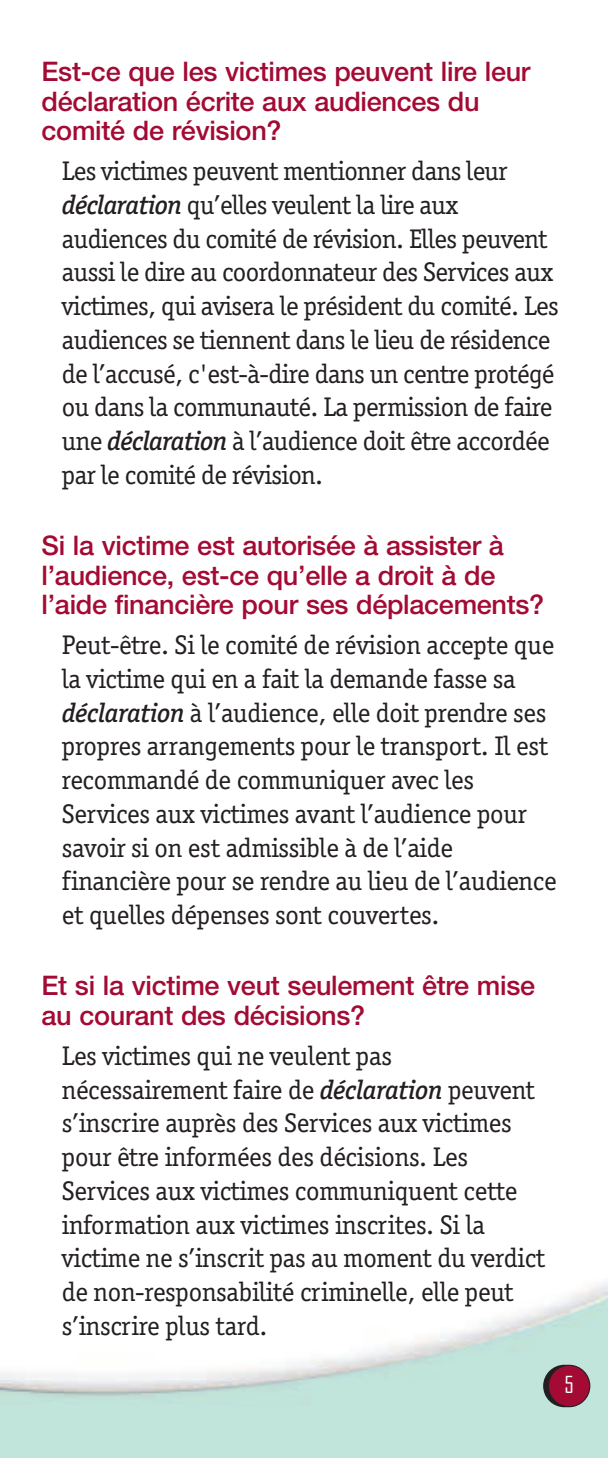
<style>
.page{position:relative;width:608px;height:1458px;background:#fff}
.page>*{position:absolute;margin:0;border:0;box-sizing:border-box;transform-origin:0 0}
.t1{font:27px/33.8px "Officina Ser ITC Std";letter-spacing:-.01em;color:#231f20}
.t2{font:500 27px/29.2px "Helvetica Neue";letter-spacing:-.01em;color:#a30a34}
.t3{font:22.5px "Agency FB";color:#fff}
.s1{font-family:"Officina Ser ITC";font-weight:500;font-style:italic}
</style>
<div class="page">
<img style="left:0;top:1282px;width:608px;height:176px">
<div style="left:543px;top:1365px;width:42px;height:42px;background:#231f20;border-radius:50%"></div>
<div style="left:548px;top:1365px;width:41px;height:42px;background:#a30a34;border-radius:50%"></div>
<div style="left:547px;top:1365px;width:43px;height:42px;border:2px solid #231f20;border-radius:50%"></div>
<p class="t2" style="left:41px;top:60px;width:490px">Est-ce que les victimes peuvent lire leur déclaration écrite aux audiences du comité de révision?</p>
<p class="t1" style="left:62px;top:157px;width:498px">Les victimes peuvent mentionner dans leur <span class="s1">déclaration</span> qu’elles veulent la lire aux audiences du comité de révision. Elles peuvent aussi le dire au coordonnateur des Services aux victimes, qui avisera le président du comité. Les audiences se tiennent dans le lieu de résidence de l’accusé, c'est-à-dire dans un centre protégé ou dans la communauté. La permission de faire une <span class="s1">déclaration</span> à l’audience doit être accordée par le comité de révision.</p>
<p class="t2" style="left:41px;top:534px;width:504px">Si la victime est autorisée à assister à l’audience, est-ce qu’elle a droit à de l’aide financière pour ses déplacements?</p>
<p class="t1" style="left:62px;top:631px;width:496px">Peut-être. Si le comité de révision accepte que la victime qui en a fait la demande fasse sa <span class="s1">déclaration</span> à l’audience, elle doit prendre ses propres arrangements pour le transport. Il est recommandé de communiquer avec les Services aux victimes avant l’audience pour savoir si on est admissible à de l’aide financière pour se rendre au lieu de l’audience et quelles dépenses sont couvertes.</p>
<p class="t2" style="left:41px;top:974px;width:495px">Et si la victime veut seulement être mise au courant des décisions?</p>
<p class="t1" style="left:62px;top:1041px;width:484px">Les victimes qui ne veulent pas nécessairement faire de <span class="s1">déclaration</span> peuvent s’inscrire auprès des Services aux victimes pour être informées des décisions. Les Services aux victimes communiquent cette information aux victimes inscrites. Si la victime ne s’inscrit pas au moment du verdict de non-responsabilité criminelle, elle peut s’inscrire plus tard.</p>
<p class="t3" style="left:564px;top:1372px;width:11px">5</p>
</div>
